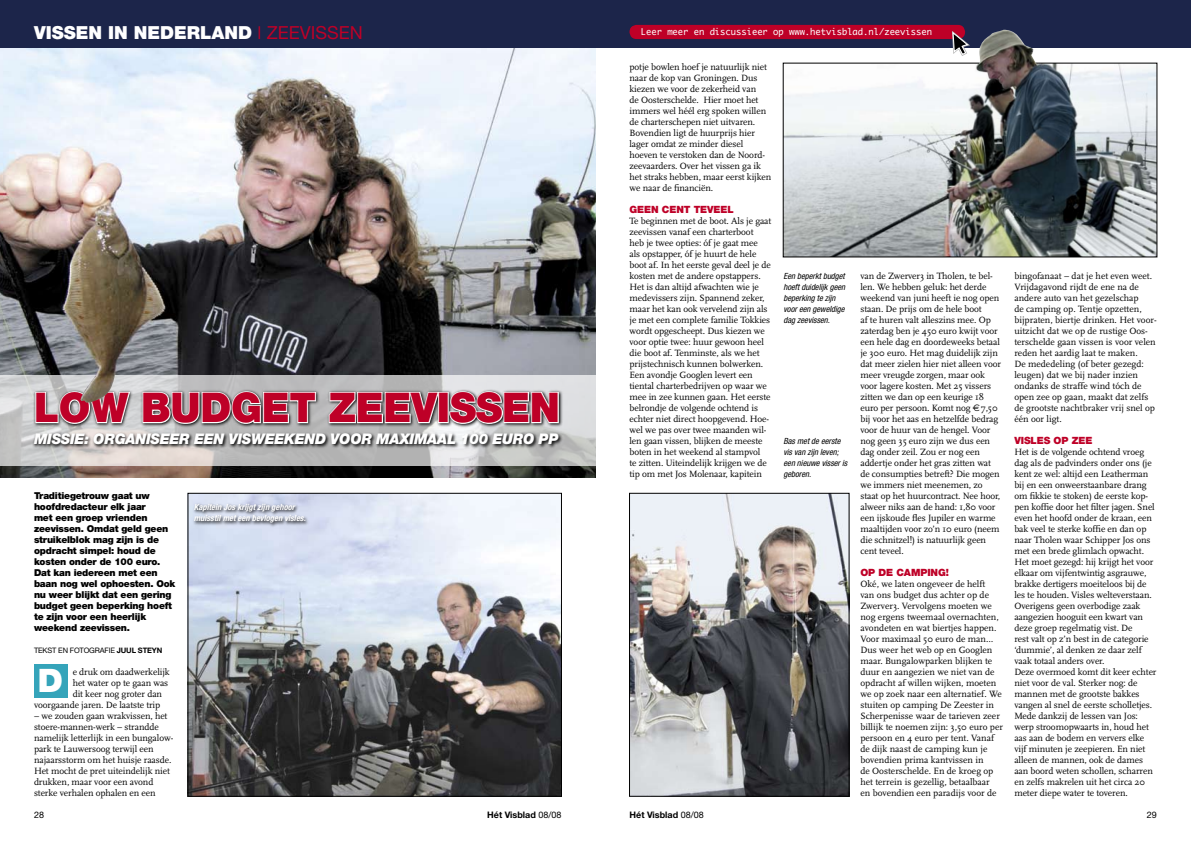
<style>
.page{position:relative;width:1191px;height:842px;background:#fff}
.page>*{position:absolute;margin:0;border:0;box-sizing:border-box;transform-origin:0 0}
.t1{font:900 41px "Helvetica Neue";letter-spacing:-.005em;color:#be0027}
.t2{font:900 32.3px "Helvetica Neue";color:#fff}
.t3{font:900 18px "Helvetica Neue";color:#fff}
.t4{font:italic 900 14.7px "Helvetica Neue";letter-spacing:-.02em;color:#fff}
.t5{font:900 10px "Helvetica Neue";letter-spacing:-.01em;color:#be0027}
.t6{font:9.5px/11px "Scala";letter-spacing:-.01em;color:#000}
.t7{font:900 9.5px/11px "Helvetica Neue";letter-spacing:-.02em;color:#000}
.t8{font:700 9px "Helvetica Neue";color:#000}
.t9{font:9px "Helvetica Neue";color:#000}
.t10{font:8.9px "Monaco";color:#fff}
.t11{font:italic condensed 8.5px/11px "Helvetica Neue";color:#000}
.t12{font:italic 700 condensed 8.5px/11px "Helvetica Neue";color:#fff}
.t13{font:7.5px "Helvetica Neue";letter-spacing:-.02em;color:#000}
.s1{font-weight:400;color:#be0027}
.s2{font-weight:700}
.s3{font-family:"Euro Sans"}
.s4{font-weight:400}
</style>
<div class="page">
<div style="left:0;top:0;width:595px;height:48px;background:#1c254a"></div>
<div style="left:595px;top:0;width:596px;height:48px;background:#1c254a"></div>
<div style="left:629px;top:25px;width:336px;height:14px;background:#be0027;border-radius:7px"></div>
<svg style="left:952px;top:29px;width:18px;height:27px"></svg>
<div style="left:34px;top:664px;width:33px;height:33px;background:#35a4ba"></div>
<img style="left:0;top:48px;width:595px;height:429px">
<svg style="left:0;top:375px;width:595px;height:90px;background:#cbcaca"></svg>
<svg style="left:33px;top:389px;width:531px;height:40px;background:#b5b5b6"></svg>
<svg style="left:34px;top:390px;width:97px;height:35px"></svg>
<svg style="left:141px;top:390px;width:176px;height:35px"></svg>
<svg style="left:328px;top:390px;width:112px;height:34px"></svg>
<div style="left:438px;top:392px;width:11px;height:31px;border:2px solid #fff"></div>
<svg style="left:448px;top:390px;width:112px;height:35px"></svg>
<svg style="left:32px;top:431px;width:531px;height:18px;background:#7f7e7e"></svg>
<img style="left:190px;top:495px;width:370px;height:299px">
<div style="left:188px;top:493px;width:374px;height:303px;border:1px solid #000"></div>
<img style="left:631px;top:495px;width:216px;height:299px">
<div style="left:629px;top:493px;width:220px;height:303px;border:1px solid #000"></div>
<svg style="left:192px;top:502px;width:118px;height:25px;background:#acb2c1"></svg>
<img style="left:785px;top:65px;width:370px;height:190px">
<img style="left:976px;top:30px;width:68px;height:60px">
<img style="left:80px;top:335px;width:48px;height:68px">
<h3 class="t3" style="left:34px;top:22px;width:330px">Vissen in nederland <span class="s1">ZEEVISSEN</span></h3>
<h1 class="t1" style="left:34px;top:383px;width:428px">LOW BUDGET ZEEVISSEN</h1>
<h3 class="t4" style="left:34px;top:430px;width:526px">MISSIE: ORGANISEER EEN VISWEEKEND VOOR MAXIMAAL 100 EURO PP</h3>
<p class="t7" style="left:34px;top:490px;width:143px">Traditiegetrouw gaat uw hoofdredacteur elk jaar<br>met een groep vrienden zeevissen. Omdat geld geen struikelblok mag zijn is de opdracht simpel: houd de kosten onder de 100 euro.<br>Dat kan iedereen met een baan nog wel ophoesten. Ook nu weer blijkt dat een gering budget geen beperking hoeft te zijn voor een heerlijk weekend zeevissen.</p>
<p class="t13" style="left:34px;top:646px;width:130px">TEKST EN FOTOGRAFIE <span class="s2">JUUL STEYN</span></p>
<p class="t6" style="left:73px;top:667px;width:98px">e druk om daadwerkelijk</p>
<p class="t6" style="left:73px;top:678px;width:97px">het water op te gaan was</p>
<p class="t6" style="left:73px;top:689px;width:91px">dit keer nog groter dan</p>
<p class="t6" style="left:34px;top:700px;width:128px">voorgaande jaren. De laatste trip</p>
<p class="t6" style="left:34px;top:711px;width:140px">– we zouden gaan wrakvissen, het stoere-mannen-werk – strandde namelijk letterlijk in een bungalow&shy;park te Lauwersoog terwijl een najaarsstorm om het huisje raasde.<br>Het mocht de pret uiteindelijk niet drukken, maar voor een avond sterke verhalen ophalen en een</p>
<h2 class="t2" style="left:38px;top:662px;width:24px">D</h2>
<p class="t12" style="left:194px;top:502px;width:113px">Kapitein Jos krijgt zijn gehoor muisstil met een bevlogen visles.</p>
<p class="t10" style="left:641px;top:26px;width:293px">Leer meer en discussieer op www.hetvisblad.nl/zeevissen</p>
<p class="t6" style="left:629px;top:62px;width:143px">potje bowlen hoef je natuurlijk niet naar de kop van Groningen. Dus kiezen we voor de zekerheid van<br>de Oosterschelde. Hier moet het immers wel héél erg spoken willen de charterschepen niet uitvaren.<br>Bovendien ligt de huurprijs hier lager omdat ze minder diesel hoeven te verstoken dan de Noord&shy;zeevaarders. Over het vissen ga ik het straks hebben, maar eerst kijken we naar de financiën.</p>
<p class="t5" style="left:629px;top:204px;width:16px">GEEN</p>
<p class="t5" style="left:662px;top:204px;width:60px">CENT TEVEEL</p>
<p class="t6" style="left:629px;top:216px;width:143px">Te beginnen met de boot. Als je gaat zeevissen vanaf een charterboot<br>heb je twee opties: óf je gaat mee<br>als opstapper, óf je huurt de hele boot af. In het eerste geval deel je de kosten met de andere opstappers.<br>Het is dan altijd afwachten wie je medevissers zijn. Spannend zeker, maar het kan ook vervelend zijn als je met een complete familie Tokkies wordt opgescheept. Dus kiezen we voor optie twee: huur gewoon heel die boot af. Tenminste, als we het prijstechnisch kunnen bolwerken.<br>Een avondje Googlen levert een tiental charterbedrijven op waar we mee in zee kunnen gaan. Het eerste belrondje de volgende ochtend is echter niet direct hoopgevend. Hoe&shy;wel we pas over twee maanden wil&shy;len gaan vissen, blijken de meeste boten in het weekend al stampvol<br>te zitten. Uiteindelijk krijgen we de tip om met Jos Molenaar, kapitein</p>
<p class="t11" style="left:783px;top:271px;width:63px">Een beperkt budget hoeft duidelijk geen beperking te zijn voor een geweldige dag zeevissen.</p>
<p class="t11" style="left:783px;top:436px;width:65px">Bas met de eerste vis van zijn leven; een nieuwe visser is geboren.</p>
<p class="t6" style="left:860px;top:271px;width:142px">van de Zwerver3 in Tholen, te bel&shy;len. We hebben geluk: het derde weekend van juni heeft ie nog open staan. De prijs om de hele boot<br>af te huren valt alleszins mee. Op zaterdag ben je 450 euro kwijt voor een hele dag en doordeweeks betaal je 300 euro. Het mag duidelijk zijn dat meer zielen hier niet alleen voor meer vreugde zorgen, maar ook voor lagere kosten. Met 25 vissers zitten we dan op een keurige 18 euro per persoon. Komt nog <span class="s3">e</span>7,50 bij voor het aas en hetzelfde bedrag voor de huur van de hengel. Voor nog geen 35 euro zijn we dus een dag onder zeil. Zou er nog een addertje onder het gras zitten wat de consumpties betreft? Die mogen we immers niet meenemen, zo staat op het huurcontract. Nee hoor, alweer niks aan de hand: 1,80 voor een ijskoude fles Jupiler en warme maaltijden voor zo’n 10 euro (neem die schnitzel!) is natuurlijk geen cent teveel.</p>
<p class="t5" style="left:860px;top:567px;width:90px">OP DE CAMPING!</p>
<p class="t6" style="left:860px;top:579px;width:144px">Oké, we laten ongeveer de helft<br>van ons budget dus achter op de<br>Zwerver3. Vervolgens moeten we nog ergens tweemaal overnachten, avondeten en wat biertjes happen.<br>Voor maximaal 50 euro de man…<br>Dus weer het web op en Googlen maar. Bungalowparken blijken te duur en aangezien we niet van de opdracht af willen wijken, moeten we op zoek naar een alternatief. We stuiten op camping De Zeester in<br>Scherpenisse waar de tarieven zeer billijk te noemen zijn: 3,50 euro per persoon en 4 euro per tent. Vanaf de dijk naast de camping kun je bovendien prima kantvissen in<br>de Oosterschelde. En de kroeg op het terrein is gezellig, betaalbaar<br>en bovendien een paradijs voor de</p>
<p class="t6" style="left:1014px;top:271px;width:144px">bingofanaat – dat je het even weet.<br>Vrijdagavond rijdt de ene na de andere auto van het gezelschap<br>de camping op. Tentje opzetten, bijpraten, biertje drinken. Het voor&shy;uitzicht dat we op de rustige Oos&shy;terschelde gaan vissen is voor velen reden het aardig laat te maken.<br>De mededeling (of beter gezegd: leugen) dat we bij nader inzien ondanks de straffe wind tóch de open zee op gaan, maakt dat zelfs de grootste nachtbraker vrij snel op één oor ligt.</p>
<p class="t5" style="left:1014px;top:435px;width:14px">VISLES</p>
<p class="t5" style="left:1053px;top:435px;width:33px">OP ZEE</p>
<p class="t6" style="left:1014px;top:447px;width:144px">Het is de volgende ochtend vroeg dag als de padvinders onder ons (je kent ze wel: altijd een Leatherman bij en een onweerstaanbare drang om fikkie te stoken) de eerste kop&shy;pen koffie door het filter jagen. Snel even het hoofd onder de kraan, een bak veel te sterke koffie en dan op naar Tholen waar Schipper Jos ons met een brede glimlach opwacht.<br>Het moet gezegd: hij krijgt het voor elkaar om vijfentwintig asgrauwe, brakke dertigers moeiteloos bij de les te houden. Visles welteverstaan.<br>Overigens geen overbodige zaak aangezien hooguit een kwart van deze groep regelmatig vist. De<br>rest valt op z’n best in de categorie ‘dummie’, al denken ze daar zelf vaak totaal anders over.<br>Deze overmoed komt dit keer echter niet voor de val. Sterker nog: de mannen met de grootste bakkes vangen al snel de eerste scholletjes.<br>Mede dankzij de lessen van Jos: werp stroomopwaarts in, houd het aas aan de bodem en ververs elke vijf minuten je zeepieren. En niet alleen de mannen, ook de dames aan boord weten schollen, scharren en zelfs makrelen uit het circa 20 meter diepe water te toveren.</p>
<p class="t9" style="left:34px;top:810px;width:12px">28</p>
<p class="t8" style="left:487px;top:809px;width:76px">Hét Visblad <span class="s4">08/08</span></p>
<p class="t8" style="left:629px;top:809px;width:76px">Hét Visblad <span class="s4">08/08</span></p>
<p class="t9" style="left:1147px;top:810px;width:12px">29</p>
</div>
